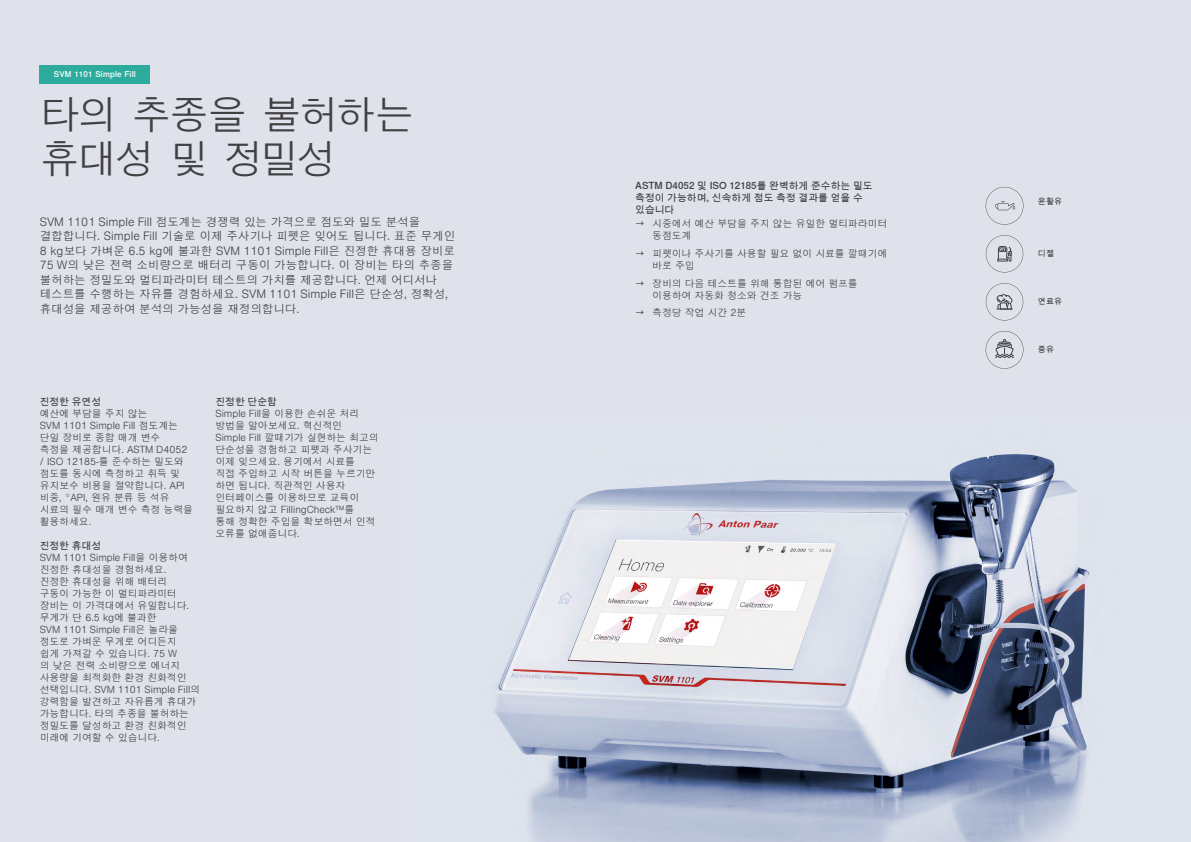
<style>
.page{position:relative;width:1191px;height:842px;background:#dfe2eb}
.page>*{position:absolute;margin:0;border:0;box-sizing:border-box;transform-origin:0 0}
.t1{font:300 40px/43.5px "Nimbus Sans Global";letter-spacing:-.07em;color:#414042}
.t2{font:300 11.5px/14.5px "Nimbus Sans Global";color:#414042}
.t3{font:300 9.8px/12px "Nimbus Sans Global";color:#414042}
.t4{font:500 9.8px/12px "Nimbus Sans Global";color:#414042}
.t5{font:500 8px "Nimbus Sans Global";letter-spacing:.025em;color:#fff}
.t6{font:500 8px "Nimbus Sans Global";letter-spacing:.025em;color:#414042}
</style>
<div class="page">
<img style="left:493px;top:454px;width:597px;height:388px">
<svg style="left:985px;top:187px;width:38px;height:38px"></svg>
<svg style="left:985px;top:235px;width:38px;height:37px"></svg>
<svg style="left:985px;top:283px;width:38px;height:37px"></svg>
<svg style="left:985px;top:331px;width:38px;height:38px"></svg>
<div style="left:40px;top:65px;width:110px;height:18px;background:#2dac9e"></div>
<p class="t5" style="left:54px;top:70px;width:84px">SVM 1101 Simple Fill</p>
<h1 class="t1" style="left:40px;top:94px;width:376px">타의 추종을 불허하는 휴대성 및 정밀성</h1>
<p class="t2" style="left:40px;top:214px;width:417px">SVM 1101 Simple Fill 점도계는 경쟁력 있는 가격으로 점도와 밀도 분석을 결합합니다. Simple Fill 기술로 이제 주사기나 피펫은 잊어도 됩니다. 표준 무게인 8 kg보다 가벼운 6.5 kg에 불과한 SVM 1101 Simple Fill은 진정한 휴대용 장비로 75 W의 낮은 전력 소비량으로 배터리 구동이 가능합니다. 이 장비는 타의 추종을 불허하는 정밀도와 멀티파라미터 테스트의 가치를 제공합니다. 언제 어디서나 테스트를 수행하는 자유를 경험하세요. SVM 1101 Simple Fill은 단순성, 정확성, 휴대성을 제공하여 분석의 가능성을 재정의합니다.</p>
<p class="t4" style="left:40px;top:395px;width:63px">진정한 유연성</p>
<p class="t3" style="left:40px;top:407px;width:155px">예산에 부담을 주지 않는<br>SVM 1101 Simple Fill 점도계는 단일 장비로 종합 매개 변수<br>측정을 제공합니다. ASTM D4052 / ISO 12185-를 준수하는 밀도와 점도를 동시에 측정하고 취득 및 유지보수 비용을 절약합니다. API 비중, °API, 원유 분류 등 석유 시료의 필수 매개 변수 측정 능력을 활용하세요.</p>
<p class="t4" style="left:40px;top:539px;width:63px">진정한 휴대성</p>
<p class="t3" style="left:40px;top:551px;width:162px">SVM 1101 Simple Fill을 이용하여 진정한 휴대성을 경험하세요.<br>진정한 휴대성을 위해 배터리<br>구동이 가능한 이 멀티파라미터 장비는 이 가격대에서 유일합니다. 무게가 단 6.5 kg에 불과한<br>SVM 1101 Simple Fill은 놀라울 정도로 가벼운 무게로 어디든지<br>쉽게 가져갈 수 있습니다. 75 W<br>의 낮은 전력 소비량으로 에너지 사용량을 최적화한 환경 친화적인 선택입니다. SVM 1101 Simple Fill의 강력함을 발견하고 자유롭게 휴대가 가능합니다. 타의 추종을 불허하는 정밀도를 달성하고 환경 친화적인 미래에 기여할 수 있습니다.</p>
<p class="t4" style="left:215px;top:395px;width:63px">진정한 단순함</p>
<p class="t3" style="left:215px;top:407px;width:165px">Simple Fill을 이용한 손쉬운 처리 방법을 알아보세요. 혁신적인<br>Simple Fill 깔때기가 실현하는 최고의 단순성을 경험하고 피펫과 주사기는 이제 잊으세요. 용기에서 시료를<br>직접 주입하고 시작 버튼을 누르기만 하면 됩니다. 직관적인 사용자 인터페이스를 이용하므로 교육이 필요하지 않고 FillingCheck™를<br>통해 정확한 주입을 확보하면서 인적 오류를 없애줍니다.</p>
<p class="t4" style="left:635px;top:179px;width:239px">ASTM D4052 및 ISO 12185를 완벽하게 준수하는 밀도 측정이 가능하며, 신속하게 점도 측정 결과를 얻을 수 있습니다</p>
<p class="t3" style="left:652px;top:218px;width:236px">시중에서 예산 부담을 주지 않는 유일한 멀티파라미터 동점도계</p>
<p class="t3" style="left:652px;top:248px;width:236px">피펫이나 주사기를 사용할 필요 없이 시료를 깔때기에 바로 주입</p>
<p class="t3" style="left:652px;top:277px;width:207px">장비의 다음 테스트를 위해 통합된 에어 펌프를 이용하여 자동화 청소와 건조 가능</p>
<p class="t3" style="left:652px;top:307px;width:96px">측정당 작업 시간 2분</p>
<p class="t6" style="left:1037px;top:197px;width:26px">윤활유</p>
<p class="t6" style="left:1037px;top:248px;width:18px">디젤</p>
<p class="t6" style="left:1037px;top:296px;width:26px">연료유</p>
<p class="t6" style="left:1037px;top:344px;width:18px">중유</p>
</div>
